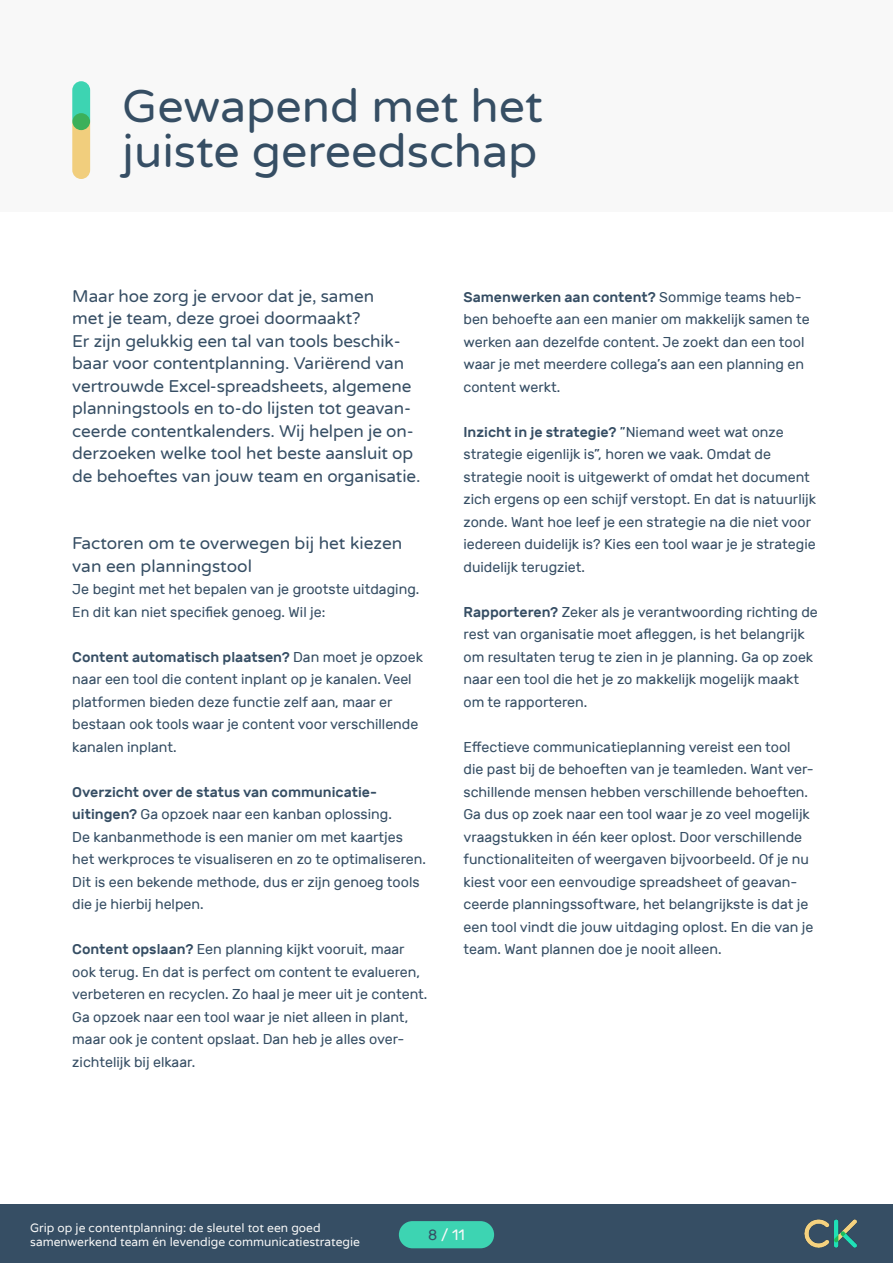
<style>
.page{position:relative;width:893px;height:1263px;background:#fff}
.page>*{position:absolute;margin:0;border:0;box-sizing:border-box;transform-origin:0 0}
.t1{font:46.5px/45px "Varela Round";color:#364e64}
.t2{font:17.25px/22.5px "Varela Round";letter-spacing:-.005em;color:#364e64}
.t3{font:15px "Rubik";color:#f8f8f8}
.t4{font:14.25px/22.5px "Rubik";color:#364e64}
.t5{font:12px/13.5px "Varela";color:#f8f8f8}
.s1{font-weight:500}
.s2{color:#364e64}
</style>
<div class="page">
<div style="left:0;top:1204px;width:893px;height:59px;background:#364e64"></div>
<img style="left:804px;top:1219px;width:53px;height:29px">
<div style="left:399px;top:1221px;width:95px;height:27px;background:#3dd4b2;border-radius:14px"></div>
<div style="left:0;top:0;width:893px;height:212px;background:#f8f8f8"></div>
<div style="left:72px;top:81px;width:18px;height:49px;background:#3dd4b2;border-radius:9px"></div>
<svg style="left:72px;top:113px;width:18px;height:66px"></svg>
<h1 class="t1" style="left:122px;top:82px;width:422px">Gewapend met het juiste gereedschap</h1>
<p class="t2" style="left:72px;top:284px;width:350px">Maar hoe zorg je ervoor dat je, samen<br>met je team, deze groei doormaakt?<br>Er zijn gelukkig een tal van tools beschik&shy;baar voor contentplanning. Variërend van vertrouwde Excel-spreadsheets, algemene planningstools en to-do lijsten tot geavan&shy;ceerde contentkalenders. Wij helpen je on&shy;derzoeken welke tool het beste aansluit op de behoeftes van jouw team en organisatie.</p>
<p class="t2" style="left:72px;top:531px;width:332px">Factoren om te overwegen bij het kiezen van een planningstool</p>
<p class="t4" style="left:72px;top:578px;width:349px">Je begint met het bepalen van je grootste uitdaging.<br>En dit kan niet specifiek genoeg. Wil je:</p>
<p class="t4" style="left:72px;top:646px;width:352px"><span class="s1">Content automatisch plaatsen?</span> Dan moet je opzoek naar een tool die content inplant op je kanalen. Veel platformen bieden deze functie zelf aan, maar er bestaan ook tools waar je content voor verschillende kanalen inplant.</p>
<p class="t4" style="left:72px;top:781px;width:355px"><span class="s1">Overzicht over de status van communicatie&shy;uitingen?</span> Ga opzoek naar een kanban oplossing.<br>De kanbanmethode is een manier om met kaartjes het werkproces te visualiseren en zo te optimaliseren.<br>Dit is een bekende methode, dus er zijn genoeg tools die je hierbij helpen.</p>
<p class="t4" style="left:72px;top:938px;width:357px"><span class="s1">Content opslaan?</span> Een planning kijkt vooruit, maar ook terug. En dat is perfect om content te evalueren, verbeteren en recyclen. Zo haal je meer uit je content.<br>Ga opzoek naar een tool waar je niet alleen in plant, maar ook je content opslaat. Dan heb je alles over&shy;zichtelijk bij elkaar.</p>
<p class="t4" style="left:463px;top:286px;width:348px"><span class="s1">Samenwerken aan content?</span> Sommige teams heb&shy;ben behoefte aan een manier om makkelijk samen te werken aan dezelfde content. Je zoekt dan een tool waar je met meerdere collega’s aan een planning en content werkt.</p>
<p class="t4" style="left:463px;top:421px;width:354px"><span class="s1">Inzicht in je strategie?</span> ”Niemand weet wat onze strategie eigenlijk is”, horen we vaak. Omdat de strategie nooit is uitgewerkt of omdat het document zich ergens op een schijf verstopt. En dat is natuurlijk zonde. Want hoe leef je een strategie na die niet voor iedereen duidelijk is? Kies een tool waar je je strategie duidelijk terugziet.</p>
<p class="t4" style="left:463px;top:601px;width:356px"><span class="s1">Rapporteren?</span> Zeker als je verantwoording richting de rest van organisatie moet afleggen, is het belangrijk om resultaten terug te zien in je planning. Ga op zoek naar een tool die het je zo makkelijk mogelijk maakt om te rapporteren.</p>
<p class="t4" style="left:463px;top:736px;width:352px">Effectieve communicatieplanning vereist een tool die past bij de behoeften van je teamleden. Want ver&shy;schillende mensen hebben verschillende behoeften.<br>Ga dus op zoek naar een tool waar je zo veel mogelijk vraagstukken in één keer oplost. Door verschillende functionaliteiten of weergaven bijvoorbeeld. Of je nu kiest voor een eenvoudige spreadsheet of geavan&shy;ceerde planningssoftware, het belangrijkste is dat je een tool vindt die jouw uitdaging oplost. En die van je team. Want plannen doe je nooit alleen.</p>
<p class="t5" style="left:30px;top:1221px;width:331px">Grip op je contentplanning: de sleutel tot een goed samenwerkend team én levendige communicatiestrategie</p>
<p class="t3" style="left:428px;top:1226px;width:38px"><span class="s2">8</span> / 11</p>
</div>
